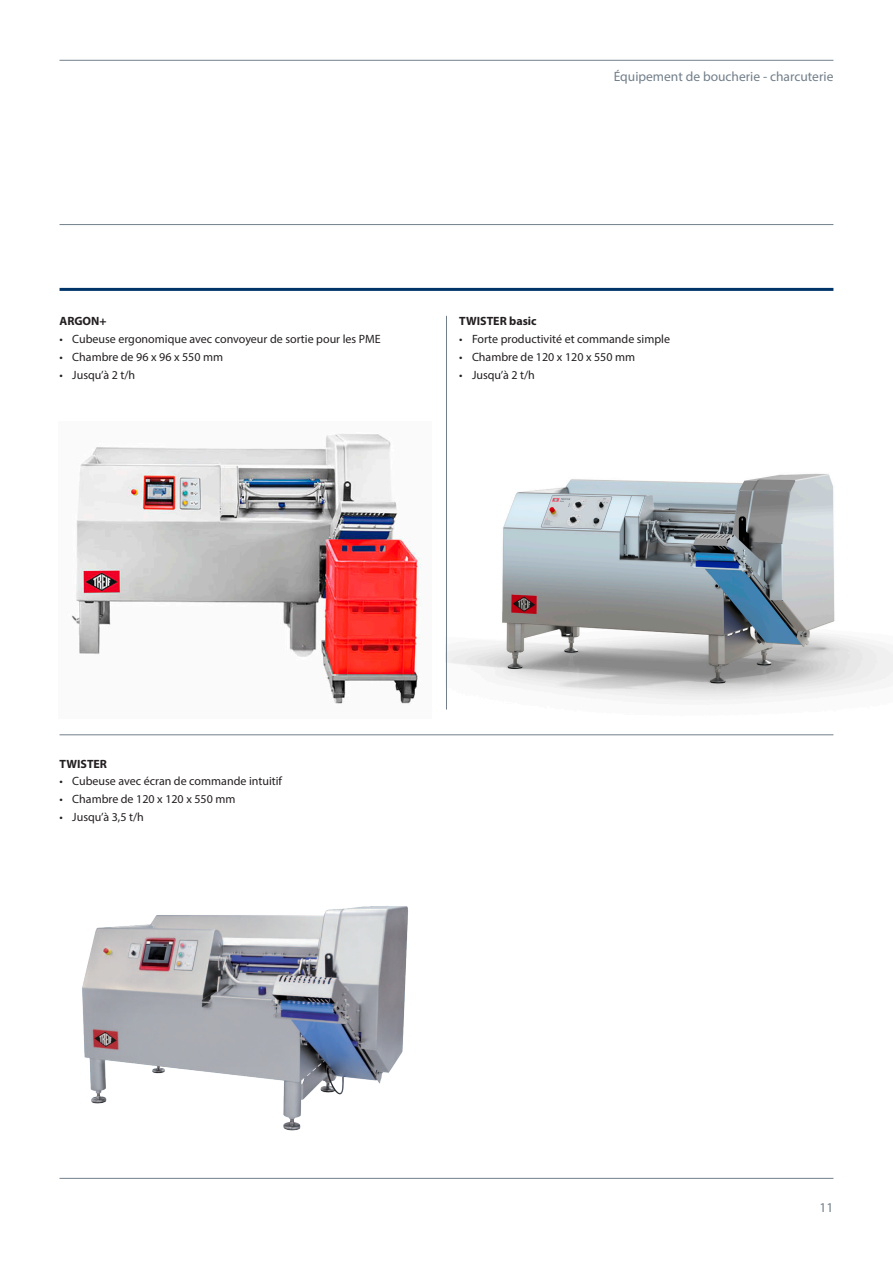
<style>
.page{position:relative;width:893px;height:1263px;background:#fff}
.page>*{position:absolute;margin:0;border:0;box-sizing:border-box;transform-origin:0 0}
.t1{font:13.5px "Myriad Pro";color:#727f8a}
.t2{font:12px "Myriad Pro";color:#231f20}
.t3{font:700 12px "Myriad Pro";color:#231f20}
</style>
<div class="page">
<img style="left:446px;top:473px;width:447px;height:263px">
<hr style="left:60px;top:60px;width:773px;height:1px;background:#727f8a">
<hr style="left:60px;top:288px;width:773px;height:3px;background:#013469">
<hr style="left:60px;top:224px;width:773px;height:1px;background:#727f8a">
<img style="left:82px;top:906px;width:326px;height:225px">
<img style="left:71px;top:433px;width:350px;height:271px">
<hr style="left:446px;top:316px;width:1px;height:393px;background:#727f8a">
<hr style="left:60px;top:734px;width:773px;height:1px;background:#727f8a">
<hr style="left:60px;top:1178px;width:773px;height:1px;background:#727f8a">
<p class="t1" style="left:614px;top:69px;width:221px">Équipement de boucherie - charcuterie</p>
<p class="t3" style="left:60px;top:315px;width:49px">ARGON+</p>
<p class="t2" style="left:60px;top:333px;width:323px">• Cubeuse ergonomique avec convoyeur de sortie pour les PME</p>
<p class="t2" style="left:60px;top:351px;width:165px">• Chambre de 96 x 96 x 550 mm</p>
<p class="t2" style="left:60px;top:369px;width:77px">• Jusqu’à 2 t/h</p>
<p class="t3" style="left:459px;top:315px;width:79px">TWISTER basic</p>
<p class="t2" style="left:459px;top:333px;width:212px">• Forte productivité et commande simple</p>
<p class="t2" style="left:459px;top:351px;width:177px">• Chambre de 120 x 120 x 550 mm</p>
<p class="t2" style="left:459px;top:369px;width:77px">• Jusqu’à 2 t/h</p>
<p class="t3" style="left:60px;top:757px;width:49px">TWISTER</p>
<p class="t2" style="left:60px;top:775px;width:224px">• Cubeuse avec écran de commande intuitif</p>
<p class="t2" style="left:60px;top:793px;width:177px">• Chambre de 120 x 120 x 550 mm</p>
<p class="t2" style="left:60px;top:811px;width:86px">• Jusqu’à 3,5 t/h</p>
<p class="t1" style="left:820px;top:1201px;width:15px">11</p>
</div>
